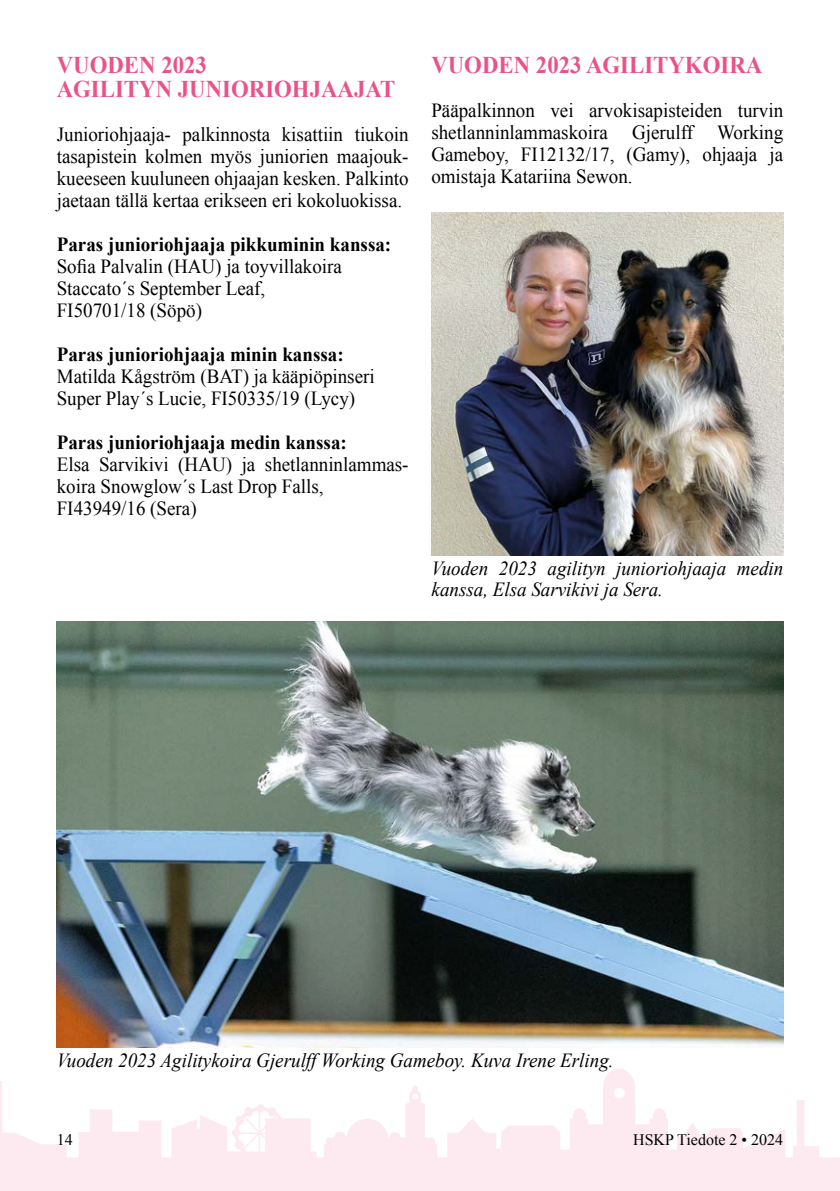
<style>
.page{position:relative;width:840px;height:1191px;background:#fff}
.page>*{position:absolute;margin:0;border:0;box-sizing:border-box;transform-origin:0 0}
.lista_otsikko{font:700 24px "Times New Roman";color:#ea5289;scale:.95 1}
.tiedottaa_leipäteksti_eka{font:20px/22px "Times New Roman";color:#000;text-align:justify;scale:.95 1}
.kuvateksti{font:italic 20px/20px "Times New Roman";color:#000;scale:.95 1}
.tiedottaa_leipäteksti_eka-2{font:700 20px "Times New Roman";color:#000;scale:.95 1}
.t1{font:16px "Times New Roman";color:#000}
</style>
<div class="page">
<img style="left:57px;top:621px;width:725px;height:426px">
<img style="left:431px;top:212px;width:351px;height:344px">
<p class="lista_otsikko" style="left:57px;top:48px;width:159px">VUODEN 2023</p>
<p class="lista_otsikko" style="left:57px;top:72px;width:358px">AGILITYN JUNIORIOHJAAJAT</p>
<p class="tiedottaa_leipäteksti_eka" style="left:57px;top:123px;width:372px">Junioriohjaaja- palkinnosta kisattiin tiukoin tasapistein kolmen myös juniorien maajouk&shy;kueeseen kuuluneen ohjaajan kesken. Palkinto jaetaan tällä kertaa erikseen eri kokoluokissa.</p>
<p class="tiedottaa_leipäteksti_eka-2" style="left:57px;top:230px;width:353px">Paras junioriohjaaja pikkuminin kanssa:</p>
<p class="tiedottaa_leipäteksti_eka" style="left:57px;top:255px;width:301px">Sofia Palvalin (HAU) ja toyvillakoira</p>
<p class="tiedottaa_leipäteksti_eka" style="left:57px;top:277px;width:221px">Staccato´s September Leaf,</p>
<p class="tiedottaa_leipäteksti_eka" style="left:57px;top:299px;width:154px">FI50701/18 (Söpö)</p>
<p class="tiedottaa_leipäteksti_eka-2" style="left:57px;top:340px;width:303px">Paras junioriohjaaja minin kanssa:</p>
<p class="tiedottaa_leipäteksti_eka" style="left:57px;top:365px;width:336px">Matilda Kågström (BAT) ja kääpiöpinseri</p>
<p class="tiedottaa_leipäteksti_eka" style="left:57px;top:387px;width:315px">Super Play´s Lucie, FI50335/19 (Lycy)</p>
<p class="tiedottaa_leipäteksti_eka-2" style="left:57px;top:428px;width:307px">Paras junioriohjaaja medin kanssa:</p>
<p class="tiedottaa_leipäteksti_eka" style="left:57px;top:453px;width:371px">Elsa Sarvikivi (HAU) ja shetlanninlammas&shy;koira Snowglow´s Last Drop Falls,</p>
<p class="tiedottaa_leipäteksti_eka" style="left:57px;top:497px;width:149px">FI43949/16 (Sera)</p>
<p class="lista_otsikko" style="left:431px;top:48px;width:350px">VUODEN 2023 AGILITYKOIRA</p>
<p class="tiedottaa_leipäteksti_eka" style="left:431px;top:99px;width:372px">Pääpalkinnon vei arvokisapisteiden turvin shetlanninlammaskoira Gjerulff Working Gameboy, FI12132/17, (Gamy), ohjaaja ja omistaja Katariina Sewon.</p>
<p class="kuvateksti" style="left:431px;top:558px;width:371px">Vuoden 2023 agilityn junioriohjaaja medin kanssa, Elsa Sarvikivi ja Sera.</p>
<p class="kuvateksti" style="left:57px;top:1049px;width:587px">Vuoden 2023 Agilitykoira Gjerulff Working Gameboy. Kuva Irene Erling.</p>
<p class="t1" style="left:57px;top:1129px;width:17px">14</p>
<p class="t1" style="left:632px;top:1129px;width:151px">HSKP Tiedote 2 • 2024</p>
</div>
